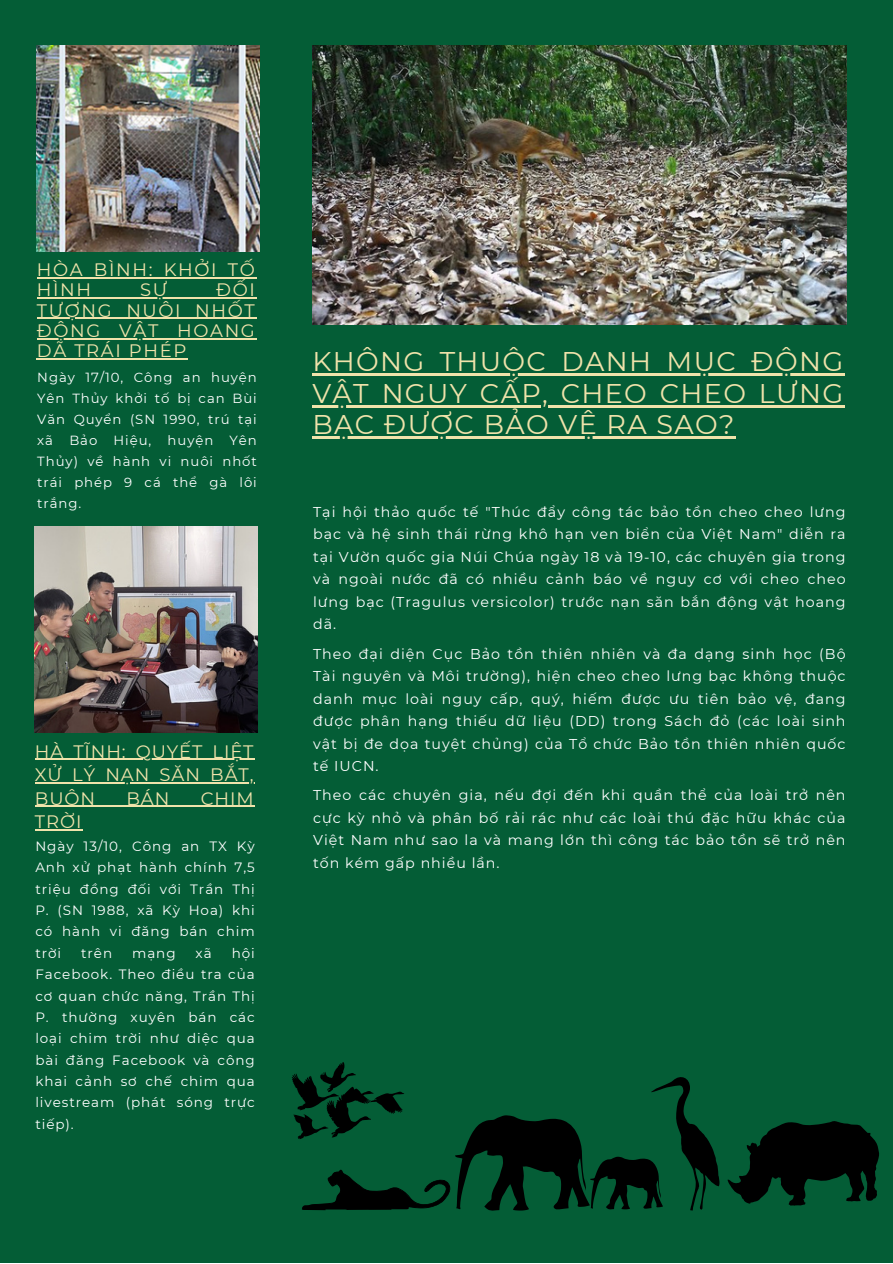
<style>
.page{position:relative;width:893px;height:1264px;background:#fff}
.page>*{position:absolute;margin:0;border:0;box-sizing:border-box;transform-origin:0 0}
.t1{font:27px/31.5px "Montserrat";letter-spacing:.05em;color:#f0e3ab;text-align:justify}
.t2{font:18px/20.2px "Montserrat";letter-spacing:.09em;color:#f0e3ab;text-align:justify}
.t3{font:14.25px/22.5px "Montserrat";letter-spacing:.07em;color:#fff;text-align:justify}
.t4{font:13.5px/21.3px "Montserrat";letter-spacing:.07em;color:#fff;text-align:justify}
.t5{font:13.2px/21px "Montserrat";letter-spacing:.07em;color:#fff;text-align:justify}
</style>
<div class="page">
<div style="left:0;top:0;width:892px;height:1262px;background:#045d36"></div>
<img style="left:37px;top:46px;width:222px;height:206px">
<img style="left:312px;top:46px;width:534px;height:279px">
<svg style="left:292px;top:1062px;width:427px;height:148px"></svg>
<svg style="left:727px;top:1121px;width:152px;height:84px"></svg>
<img style="left:35px;top:526px;width:222px;height:206px">
<hr style="left:37px;top:277px;width:219px;height:1px;background:#f0e3ab">
<hr style="left:37px;top:297px;width:219px;height:1px;background:#f0e3ab">
<hr style="left:37px;top:318px;width:219px;height:1px;background:#f0e3ab">
<hr style="left:37px;top:338px;width:219px;height:1px;background:#f0e3ab">
<hr style="left:37px;top:358px;width:151px;height:1px;background:#f0e3ab">
<hr style="left:35px;top:758px;width:219px;height:1px;background:#f0e3ab">
<hr style="left:35px;top:782px;width:219px;height:1px;background:#f0e3ab">
<hr style="left:35px;top:805px;width:219px;height:2px;background:#f0e3ab">
<hr style="left:35px;top:829px;width:47px;height:1px;background:#f0e3ab">
<hr style="left:312px;top:373px;width:532px;height:3px;background:#f0e3ab">
<hr style="left:312px;top:405px;width:532px;height:2px;background:#f0e3ab">
<hr style="left:312px;top:436px;width:423px;height:3px;background:#f0e3ab">
<p class="t2" style="left:37px;top:259px;width:219px">HÒA BÌNH: KHỞI TỐ<br>HÌNH</p>
<p class="t2" style="left:37px;top:280px;width:219px;text-indent:179px">ĐỐI TƯỢNG NUÔI NHỐT ĐỘNG VẬT HOANG DÃ TRÁI PHÉP</p>
<p class="t5" style="left:37px;top:366px;width:221px">Ngày 17/10, Công an huyện Yên Thủy khởi tố bị can Bùi Văn Quyển (SN 1990, trú tại xã Bảo Hiệu, huyện Yên Thủy) về hành vi nuôi nhốt trái phép 9 cá thể gà lôi trắng.</p>
<p class="t2" style="left:140px;top:280px;width:29px">SỰ</p>
<p class="t2" style="left:35px;top:739px;width:220px;line-height:23.5px">HÀ TĨNH: QUYẾT LIỆT XỬ LÝ NẠN SĂN BẮT, BUÔN</p>
<p class="t2" style="left:126px;top:788px;width:44px">BÁN</p>
<p class="t2" style="left:201px;top:788px;width:54px">CHIM</p>
<p class="t2" style="left:35px;top:811px;width:48px">TRỜI</p>
<p class="t4" style="left:35px;top:835px;width:221px">Ngày 13/10, Công an TX Kỳ Anh xử phạt hành chính 7,5 triệu đồng đối với Trần Thị P. (SN 1988, xã Kỳ Hoa) khi có hành vi đăng bán chim trời</p>
<p class="t4" style="left:35px;top:942px;width:221px;text-indent:196px">hội Facebook. Theo điều tra của cơ quan chức năng, Trần Thị P. thường xuyên bán các loại chim trời như diệc qua bài đăng Facebook và công khai cảnh sơ chế chim qua livestream (phát sóng trực tiếp).</p>
<p class="t4" style="left:81px;top:942px;width:32px">trên</p>
<p class="t4" style="left:132px;top:942px;width:45px">mạng</p>
<p class="t4" style="left:195px;top:942px;width:18px">xã</p>
<p class="t1" style="left:312px;top:346px;width:532px">KHÔNG THUỘC DANH MỤC ĐỘNG VẬT NGUY CẤP, CHEO CHEO LƯNG BẠC ĐƯỢ C BẢO VỆ RA SAO?</p>
<p class="t3" style="left:313px;top:500px;width:534px">Tại hội thảo quốc tế "Thúc đẩy công tác bảo tồn cheo cheo lưng bạc và hệ sinh thái rừng khô hạn ven biển của Việt Nam" diễn ra tại Vườn quốc gia Nú i Chúa ngày 18 và 19-10, các chuyên gia trong và ngoài nước đã có nhiều cảnh báo về nguy cơ với cheo cheo lưng bạc (Tragulus versicolor) trước nạn săn bắn động vật hoang dã.</p>
<p class="t3" style="left:313px;top:642px;width:534px">Theo đại diện Cục Bảo tồn thiên nhiên và đa dạng sinh học (Bộ Tài nguyên và Môi trường), hiện cheo cheo lưng bạc không thuộc danh mục loài nguy cấp, quý, hiếm được ưu tiên bảo vệ, đang được phân hạng thiếu dữ liệu (DD) trong Sách đỏ (các loài sinh vật bị đe dọa tuyệt chủng) của Tổ chức Bảo tồn thiên nhiên quốc tế IUCN.</p>
<p class="t3" style="left:313px;top:784px;width:534px">Theo các chuyên gia, nếu đợi đến khi quần thể của loài trở nên cực kỳ nhỏ và phân bố rải rác như các loài thú đặc hữu khác của Việt Nam như sao la và mang lớn thì công tác bảo tồn sẽ trở nên tốn kém gấp nhiều lần.</p>
</div>
